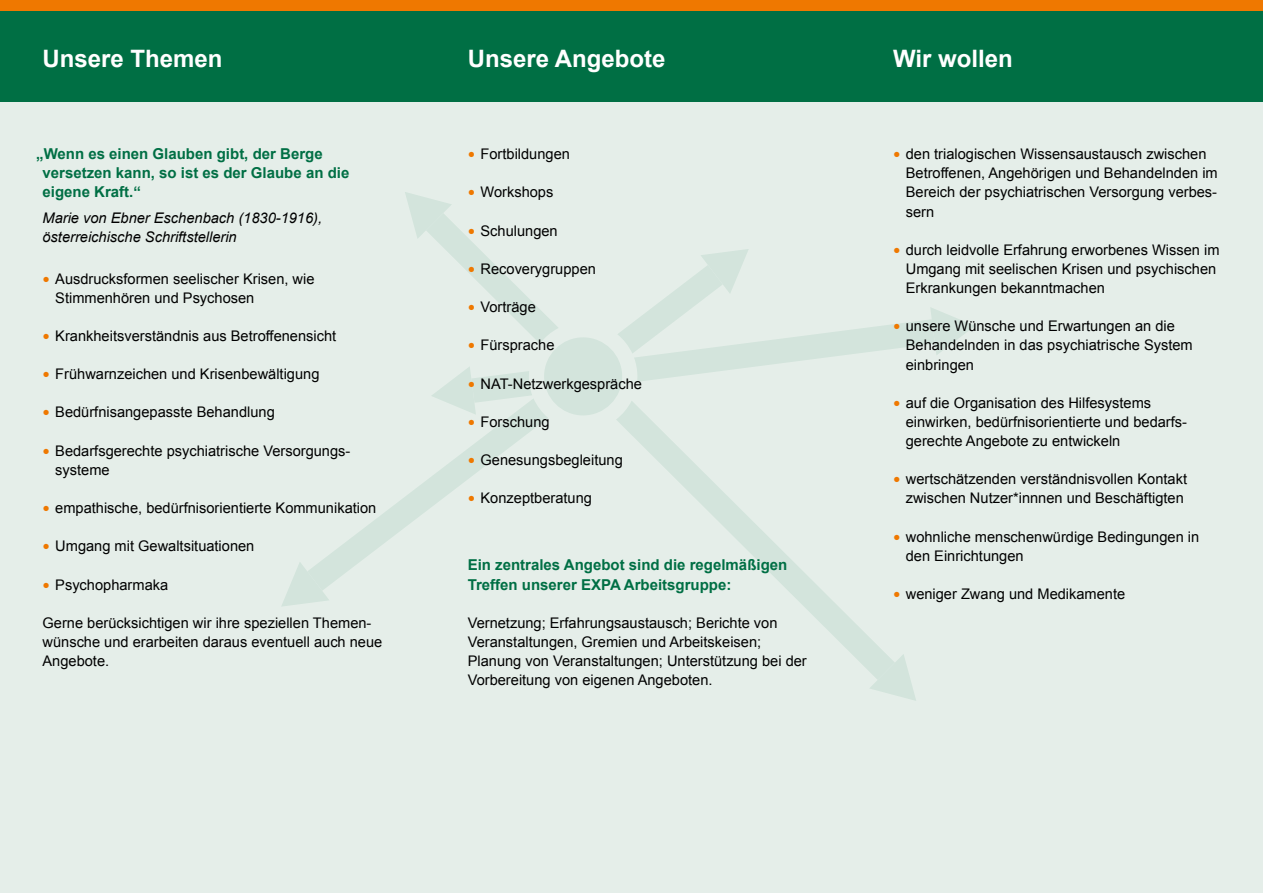
<style>
.page{position:relative;width:1263px;height:893px;background:#e5eee9}
.page>*{position:absolute;margin:0;border:0;box-sizing:border-box;transform-origin:0 0}
.t1{font:700 24px "Arial";color:#fff}
.t2{font:700 15px/19.2px "Arial";color:#006f44}
.t3{font:14.7px/19.2px "Arial";color:#000}
.t4{font:italic 14.7px/19.2px "Arial";color:#000}
.s1{font-size:21px;color:#ef7800}
</style>
<div class="page">
<div style="left:0;top:0;width:1263px;height:102px;background:#006f44"></div>
<div style="left:0;top:0;width:1263px;height:11px;background:#ef7800"></div>
<svg style="left:432px;top:367px;width:100px;height:31px"></svg>
<svg style="left:320px;top:398px;width:228px;height:187px"></svg>
<svg style="left:282px;top:562px;width:47px;height:44px"></svg>
<svg style="left:618px;top:249px;width:356px;height:133px"></svg>
<svg style="left:616px;top:401px;width:270px;height:270px"></svg>
<svg style="left:405px;top:192px;width:153px;height:151px"></svg>
<svg style="left:869px;top:654px;width:47px;height:47px"></svg>
<div style="left:544px;top:337px;width:78px;height:78px;background:#d3e4dc;border-radius:50%"></div>
<h1 class="t1" style="left:43px;top:43px;width:182px">Unsere Themen</h1>
<p class="t2" style="left:43px;top:145px;width:308px;text-indent:-6px">„Wenn es einen Glauben gibt, der Berge versetzen kann, so ist es der Glaube an die eigene Kraft.“</p>
<p class="t4" style="left:43px;top:208px;width:281px">Marie von Ebner Eschenbach (1830-1916), österreichische Schriftstellerin</p>
<p class="t3" style="left:55px;top:269px;width:261px;text-indent:-13px"><span class="s1">•</span> Ausdrucksformen seelischer Krisen, wie<br>Stimmenhören und Psychosen</p>
<p class="t3" style="left:43px;top:326px;width:295px"><span class="s1">•</span> Krankheitsverständnis aus Betroffenensicht</p>
<p class="t3" style="left:43px;top:365px;width:278px"><span class="s1">•</span> Frühwarnzeichen und Krisenbewältigung</p>
<p class="t3" style="left:43px;top:403px;width:234px"><span class="s1">•</span> Bedürfnisangepasste Behandlung</p>
<p class="t3" style="left:55px;top:441px;width:296px;text-indent:-13px"><span class="s1">•</span> Bedarfsgerechte psychiatrische Versorgungs&shy;systeme</p>
<p class="t3" style="left:43px;top:498px;width:335px"><span class="s1">•</span> empathische, bedürfnisorientierte Kommunikation</p>
<p class="t3" style="left:43px;top:537px;width:213px"><span class="s1">•</span> Umgang mit Gewaltsituationen</p>
<p class="t3" style="left:43px;top:575px;width:127px"><span class="s1">•</span> Psychopharmaka</p>
<p class="t3" style="left:43px;top:613px;width:341px">Gerne berücksichtigen wir ihre speziellen Themen&shy;wünsche und erarbeiten daraus eventuell auch neue<br>Angebote.</p>
<h1 class="t1" style="left:468px;top:43px;width:199px">Unsere Angebote</h1>
<p class="t3" style="left:468px;top:145px;width:104px"><span class="s1">•</span> Fortbildungen</p>
<p class="t3" style="left:468px;top:183px;width:87px"><span class="s1">•</span> Workshops</p>
<p class="t3" style="left:468px;top:221px;width:91px"><span class="s1">•</span> Schulungen</p>
<p class="t3" style="left:468px;top:259px;width:130px"><span class="s1">•</span> Recoverygruppen</p>
<p class="t3" style="left:468px;top:298px;width:70px"><span class="s1">•</span> Vorträge</p>
<p class="t3" style="left:468px;top:336px;width:88px"><span class="s1">•</span> Fürsprache</p>
<p class="t3" style="left:468px;top:374px;width:176px"><span class="s1">•</span> NAT-Netzwerkgespräche</p>
<p class="t3" style="left:468px;top:412px;width:83px"><span class="s1">•</span> Forschung</p>
<p class="t3" style="left:468px;top:451px;width:157px"><span class="s1">•</span> Genesungsbegleitung</p>
<p class="t3" style="left:468px;top:489px;width:126px"><span class="s1">•</span> Konzeptberatung</p>
<p class="t2" style="left:468px;top:556px;width:321px">Ein zentrales Angebot sind die regelmäßigen<br>Treffen unserer EXPA Arbeitsgruppe:</p>
<p class="t3" style="left:468px;top:613px;width:341px">Vernetzung; Erfahrungsaustausch; Berichte von Veranstaltungen, Gremien und Arbeitskeisen; Planung von Veranstaltungen; Unterstützung bei der Vorbereitung von eigenen Angeboten.</p>
<h1 class="t1" style="left:893px;top:43px;width:121px">Wir wollen</h1>
<p class="t3" style="left:906px;top:145px;width:313px;text-indent:-13px"><span class="s1">•</span> den trialogischen Wissensaustausch zwischen Betroffenen, Angehörigen und Behandelnden im Bereich der psychiatrischen Versorgung verbes&shy;sern</p>
<p class="t3" style="left:906px;top:240px;width:315px;text-indent:-13px"><span class="s1">•</span> durch leidvolle Erfahrung erworbenes Wissen im<br>Umgang mit seelischen Krisen und psychischen<br>Erkrankungen bekanntmachen</p>
<p class="t3" style="left:906px;top:317px;width:288px;text-indent:-13px"><span class="s1">•</span> unsere Wünsche und Erwartungen an die<br>Behandelnden in das psychiatrische System einbringen</p>
<p class="t3" style="left:906px;top:393px;width:282px;text-indent:-13px"><span class="s1">•</span> auf die Organisation des Hilfesystems einwirken, bedürfnisorientierte und bedarfs&shy;gerechte Angebote zu entwickeln</p>
<p class="t3" style="left:893px;top:470px;width:296px;text-align:right"><span class="s1">•</span> wertschätzenden verständnisvollen Kontakt zwischen Nutzer*innnen und Beschäftigten</p>
<p class="t3" style="left:906px;top:527px;width:295px;text-indent:-13px"><span class="s1">•</span> wohnliche menschenwürdige Bedingungen in den Einrichtungen</p>
<p class="t3" style="left:893px;top:584px;width:234px"><span class="s1">•</span> weniger Zwang und Medikamente</p>
</div>
